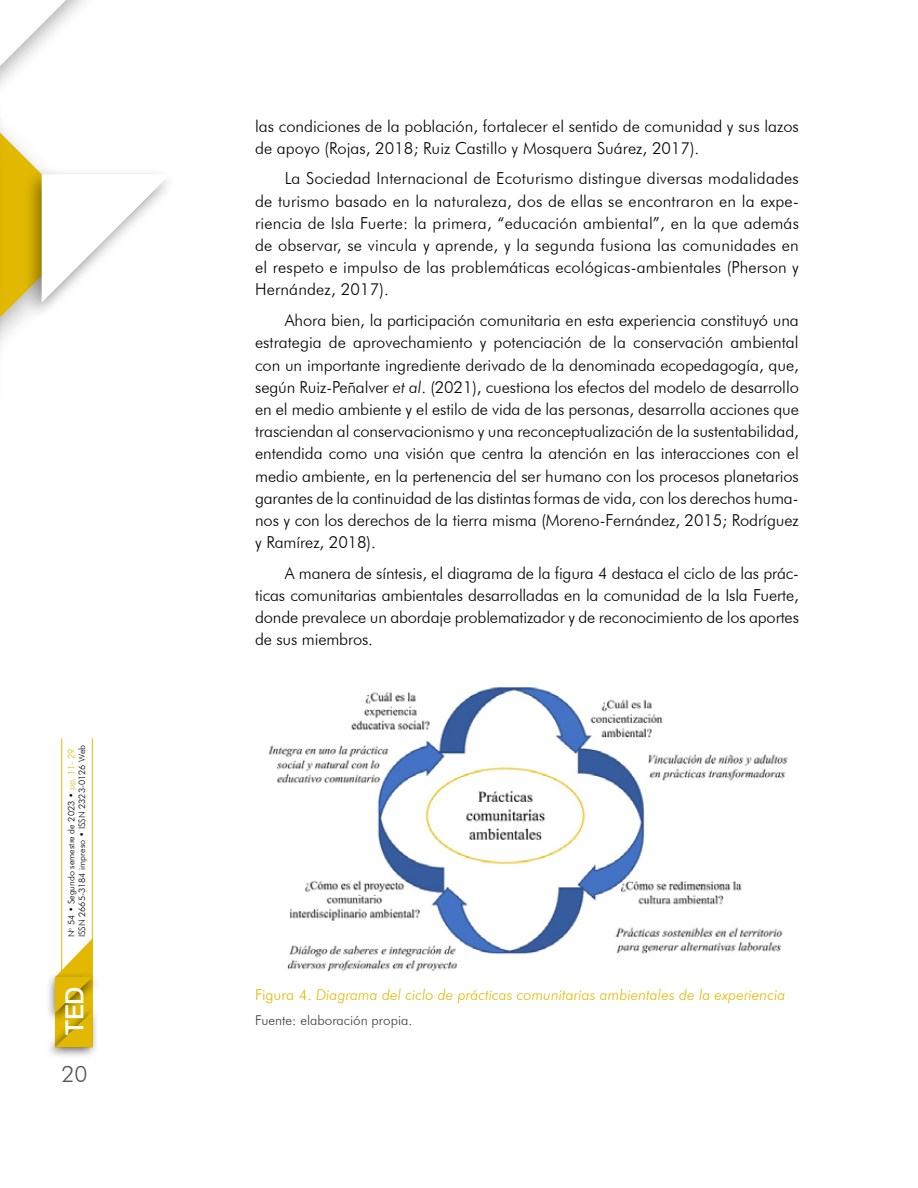
<style>
.page{position:relative;width:918px;height:1188px;background:#fff}
.page>*{position:absolute;margin:0;border:0;box-sizing:border-box;transform-origin:0 0}
.t1{font:500 25.05px "Helvetica Neue LT Std";color:#fff}
.t2{font:300 22.5px "Futura BT";color:#575756}
.t3{font:300 16.5px/22.2px "Futura BT";color:#000;text-align:justify}
.t4{font:italic 300 15px "Futura BT";color:#e2b900}
.t5{font:300 13.5px "Futura BT";color:#3c3c3b}
.t6{font:300 9px/10.8px "Futura BT";color:#000}
.s1{color:#e2b900}
.s2{font-style:italic}
.s3{font-style:normal}
</style>
<div class="page">
<hr style="left:61px;top:739px;width:1px;height:305px;background:#e2b900">
<hr style="left:92px;top:739px;width:1px;height:305px;background:#e2b900">
<div style="left:44px;top:1006px;width:55px;height:53px;background:#000;opacity:.6"></div>
<div style="left:46px;top:972px;width:55px;height:53px;background:#000;opacity:.6"></div>
<svg style="left:55px;top:938px;width:38px;height:109px"></svg>
<svg style="left:0;top:0;width:167px;height:344px"></svg>
<img style="left:268px;top:687px;width:520px;height:285px">
<p class="t6" style="left:66px;top:937px;width:194px;rotate:-90deg">N<sup>o</sup> 54 • Segundo semestre de 2023 • <span class="s1">pp. 11- 29<br></span>ISSN 2665-3184 impreso • ISSN 2323-0126 Web</p>
<h1 class="t1" style="left:60px;top:1035px;width:50px;rotate:-90deg">TED</h1>
<h2 class="t2" style="left:61px;top:1060px;width:27px">20</h2>
<p class="t3" style="left:255px;top:114px;width:545px">las condiciones de la población, fortalecer el sentido de comunidad y sus lazos de apoyo (Rojas, 2018; Ruiz Castillo y Mosquera Suárez, 2017).</p>
<p class="t3" style="left:255px;top:167px;width:545px;text-indent:30px">La Sociedad Internacional de Ecoturismo distingue diversas modalidades de turismo basado en la naturaleza, dos de ellas se encontraron en la expe&shy;riencia de Isla Fuerte: la primera, “educación ambiental”, en la que además de observar, se vincula y aprende, y la segunda fusiona las comunidades en el respeto e impulso de las problemáticas ecológicas-ambientales (Pherson y Hernández, 2017).</p>
<p class="t3" style="left:255px;top:309px;width:545px;text-indent:30px">Ahora bien, la participación comunitaria en esta experiencia constituyó una estrategia de aprovechamiento y potenciación de la conservación ambiental con un importante ingrediente derivado de la denominada ecopedagogía, que, según Ruiz-Peñalver <span class="s2">et al</span>. (2021), cuestiona los efectos del modelo de desarrollo en el medio ambiente y el estilo de vida de las personas, desarrolla acciones que trasciendan al conservacionismo y una reconceptualización de la sustentabilidad, entendida como una visión que centra la atención en las interacciones con el medio ambiente, en la pertenencia del ser humano con los procesos planetarios garantes de la continuidad de las distintas formas de vida, con los derechos huma&shy;nos y con los derechos de la tierra misma (Moreno-Fernández, 2015; Rodríguez y Ramírez, 2018).</p>
<p class="t3" style="left:255px;top:562px;width:545px;text-indent:30px">A manera de síntesis, el diagrama de la figura 4 destaca el ciclo de las prác&shy;ticas comunitarias ambientales desarrolladas en la comunidad de la Isla Fuerte, donde prevalece un abordaje problematizador y de reconocimiento de los aportes de sus miembros.</p>
<p class="t4" style="left:255px;top:986px;width:532px"><span class="s3">Figura 4.</span> Diagrama del ciclo de prácticas comunitarias ambientales de la experiencia</p>
<p class="t5" style="left:255px;top:1012px;width:159px">Fuente: elaboración propia.</p>
</div>
